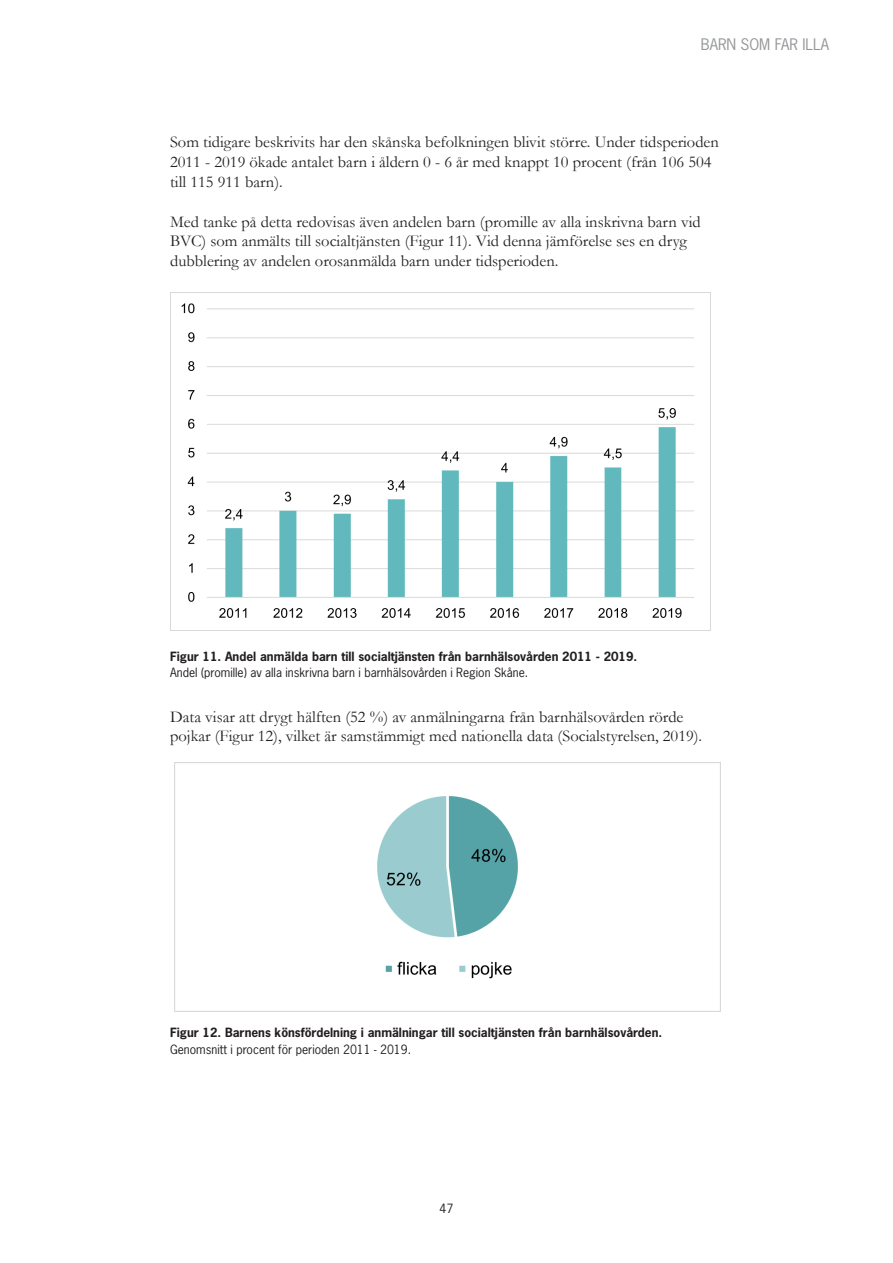
<style>
.page{position:relative;width:893px;height:1263px;background:#fff}
.page>*{position:absolute;margin:0;border:0;box-sizing:border-box;transform-origin:0 0}
.Brödtext{font:16.5px/19.8px "Garamond";color:#231f20}
.t1{font:15px "News Gothic Std";color:#939598}
.Bildtext{font:700 12px/16.5px "News Gothic Std";color:#231f20}
.t2{font:12px "News Gothic Std";color:#231f20}
.s1{font-weight:400}
</style>
<div class="page">
<img style="left:170px;top:292px;width:541px;height:339px">
<img style="left:174px;top:763px;width:546px;height:249px">
<p class="t1" style="left:701px;top:35px;width:130px">BARN SOM FAR ILLA</p>
<p class="Brödtext" style="left:170px;top:132px;width:550px">Som tidigare beskrivits har den skånska befolkningen blivit större. Under tidsperioden<br>2011 - 2019 ökade antalet barn i åldern 0 - 6 år med knappt 10 procent (från 106 504 till 115 911 barn).</p>
<p class="Brödtext" style="left:170px;top:211px;width:532px">Med tanke på detta redovisas även andelen barn (promille av alla inskrivna barn vid<br>BVC) som anmälts till socialtjänsten (Figur 11). Vid denna jämförelse ses en dryg dubblering av andelen orosanmälda barn under tidsperioden.</p>
<p class="Bildtext" style="left:170px;top:648px;width:469px">Figur 11. Andel anmälda barn till socialtjänsten från barnhälsovården 2011 - 2019.<br><span class="s1">Andel (promille) av alla inskrivna barn i barnhälsovården i Region Skåne.</span></p>
<p class="Brödtext" style="left:170px;top:706px;width:534px">Data visar att drygt hälften (52 %) av anmälningarna från barnhälsovården rörde pojkar (Figur 12), vilket är samstämmigt med nationella data (Socialstyrelsen, 2019).</p>
<p class="Bildtext" style="left:170px;top:1024px;width:494px">Figur 12. Barnens könsfördelning i anmälningar till socialtjänsten från barnhälsovården.<br><span class="s1">Genomsnitt i procent för perioden 2011 - 2019.</span></p>
<p class="t2" style="left:440px;top:1200px;width:15px">47</p>
</div>
